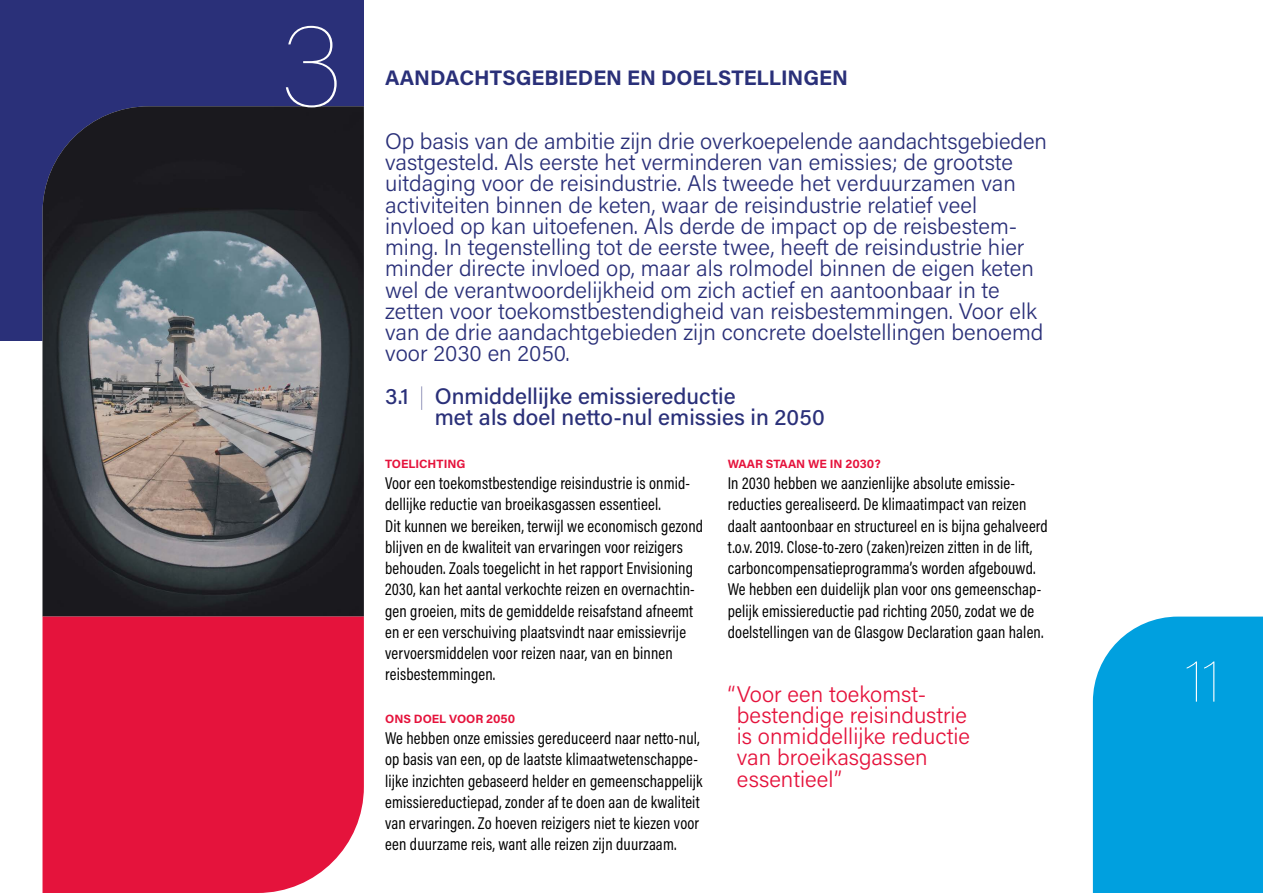
<style>
.page{position:relative;width:1263px;height:893px;background:#fff}
.page>*{position:absolute;margin:0;border:0;box-sizing:border-box;transform-origin:0 0}
.t1{font:100 112.65px "Acumin Pro";color:#fff}
.t2{font:100 57px "Acumin Pro";color:#fff}
.t3{font:300 22.5px/21.3px "Acumin Pro";color:#2a3079}
.t4{font:300 22.5px/21.3px "Acumin Pro";color:#e5133c}
.t5{font:500 22.5px/21.3px "Acumin Pro";color:#2a3079}
.t6{font:700 21px "Acumin Pro";letter-spacing:-.005em;color:#2a3079}
.Plat_opsomming_artikel{font:17.25px/21.3px "Acumin Pro Cond";letter-spacing:.01em;color:#000;scale:.96 1}
.t7{font:700 12px "Acumin Pro";color:#e5133c}
.s1{font-weight:100}
</style>
<div class="page">
<div style="left:0;top:0;width:364px;height:340px;background:#2a3079"></div>
<img style="left:43px;top:106px;width:321px;height:511px">
<div style="left:1093px;top:617px;width:170px;height:276px;background:#00a0df"></div>
<div style="left:43px;top:617px;width:321px;height:276px;background:#e5133c"></div>
<p class="t1" style="left:280px;top:-10px;width:64px">3</p>
<p class="t6" style="left:385px;top:63px;width:464px">AANDACHTSGEBIEDEN EN DOELSTELLINGEN</p>
<p class="t3" style="left:385px;top:129px;width:663px">Op basis van de ambitie zijn drie overkoepelende aandachtsgebieden vastgesteld. Als eerste het verminderen van emissies; de grootste uitdaging voor de reisindustrie. Als tweede het verduurzamen van activiteiten binnen de keten, waar de reisindustrie relatief veel invloed op kan uitoefenen. Als derde de impact op de reisbestem&shy;ming. In tegenstelling tot de eerste twee, heeft de reisindustrie hier minder directe invloed op, maar als rolmodel binnen de eigen keten wel de verantwoordelijkheid om zich actief en aantoonbaar in te zetten voor toekomstbestendigheid van reisbestemmingen. Voor elk van de drie aandachtgebieden zijn concrete doelstellingen benoemd voor 2030 en 2050.</p>
<p class="t5" style="left:435px;top:384px;width:391px;text-indent:-50px">3.1 <span class="s1">|</span> Onmiddellijke emissiereductie<br>met als doel netto-nul emissies in 2050</p>
<p class="t7" style="left:385px;top:455px;width:82px">TOELICHTING</p>
<p class="Plat_opsomming_artikel" style="left:385px;top:472px;width:333px">Voor een toekomstbestendige reisindustrie is onmid&shy;dellijke reductie van broeikasgassen essentieel.<br>Dit kunnen we bereiken, terwijl we economisch gezond blijven en de kwaliteit van ervaringen voor reizigers behouden. Zoals toegelicht in het rapport Envisioning 2030, kan het aantal verkochte reizen en overnachtin&shy;gen groeien, mits de gemiddelde reisafstand afneemt en er een verschuiving plaatsvindt naar emissievrije vervoersmiddelen voor reizen naar, van en binnen reisbestemmingen.</p>
<p class="t7" style="left:385px;top:710px;width:132px">ONS DOEL VOOR 2050</p>
<p class="Plat_opsomming_artikel" style="left:385px;top:727px;width:332px">We hebben onze emissies gereduceerd naar netto-nul, op basis van een, op de laatste klimaatwetenschappe&shy;lijke inzichten gebaseerd helder en gemeenschappelijk emissiereductiepad, zonder af te doen aan de kwaliteit van ervaringen. Zo hoeven reizigers niet te kiezen voor een duurzame reis, want alle reizen zijn duurzaam.</p>
<p class="t7" style="left:728px;top:455px;width:154px">WAAR STAAN WE IN 2030?</p>
<p class="Plat_opsomming_artikel" style="left:728px;top:472px;width:335px">In 2030 hebben we aanzienlijke absolute emissie&shy;reducties gerealiseerd. De klimaatimpact van reizen daalt aantoonbaar en structureel en is bijna gehalveerd t.o.v. 2019. Close-to-zero (zaken)reizen zitten in de lift, carboncompensatieprogramma’s worden afgebouwd.<br>We hebben een duidelijk plan voor ons gemeenschap&shy;pelijk emissiereductie pad richting 2050, zodat we de doelstellingen van de Glasgow Declaration gaan halen.</p>
<p class="t4" style="left:737px;top:682px;width:235px;text-indent:-9px">“Voor een toekomst&shy;bestendige reisindustrie is onmiddellijke reductie van broeikasgassen essentieel”</p>
<p class="t2" style="left:1185px;top:643px;width:36px">11</p>
</div>
